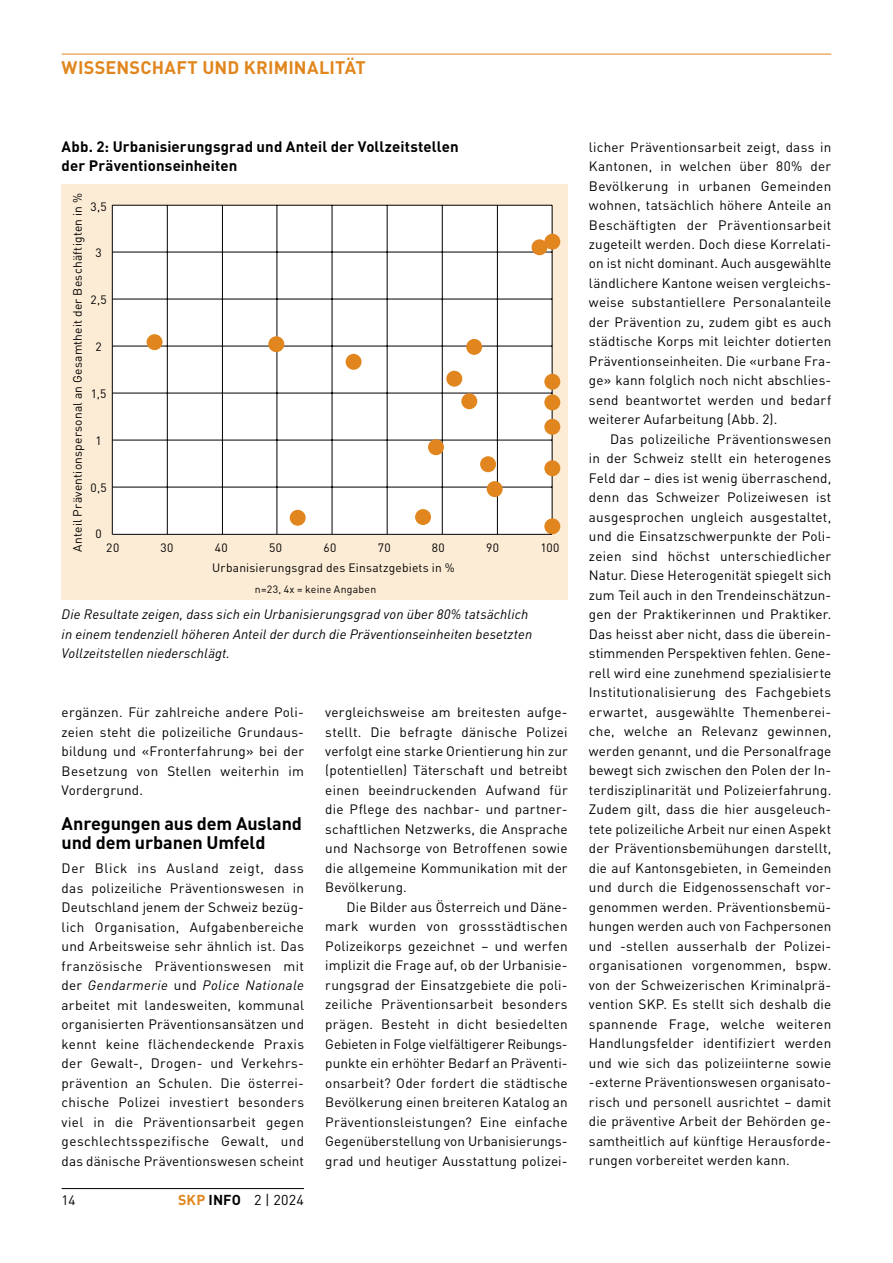
<style>
.page{position:relative;width:893px;height:1263px;background:#fff}
.page>*{position:absolute;margin:0;border:0;box-sizing:border-box;transform-origin:0 0}
.t1{font:700 18px/19.5px "DIN";letter-spacing:-.01em;color:#000}
.t2{font:700 18px "DIN";letter-spacing:.01em;color:#e1861e}
.t3{font:700 15px/19.5px "DIN";letter-spacing:.005em;color:#000}
.t4{font:14.25px "DIN";color:#000}
.t5{font:13.5px/19.5px "DIN";letter-spacing:.015em;color:#000}
.t6{font:italic 13.5px/19.5px "DIN DIN Regular";letter-spacing:.01em;color:#000}
.t7{font:italic 13.5px "DIN DIN Regular";letter-spacing:.035em;color:#000}
.t8{font:12px "DIN";letter-spacing:.015em;color:#000}
.t9{font:10.5px "DIN";letter-spacing:.02em;color:#000}
.s1{font-family:"DIN";font-style:normal}
.s2{font-weight:700;color:#e1861e}
.s3{font-weight:700}
</style>
<div class="page">
<hr style="left:62px;top:1188px;width:242px;height:1px;background:#000">
<hr style="left:62px;top:54px;width:769px;height:1px;background:#e1861e">
<div style="left:62px;top:184px;width:506px;height:416px;background:#fcebd5"></div>
<div style="left:112px;top:205px;width:440px;height:329px;background:#fff"></div>
<hr style="left:112px;top:205px;width:440px;height:1px;background:#000">
<hr style="left:112px;top:252px;width:440px;height:1px;background:#000">
<hr style="left:112px;top:299px;width:440px;height:1px;background:#000">
<hr style="left:112px;top:346px;width:440px;height:1px;background:#000">
<hr style="left:112px;top:393px;width:440px;height:1px;background:#000">
<hr style="left:112px;top:440px;width:440px;height:1px;background:#000">
<hr style="left:112px;top:487px;width:440px;height:1px;background:#000">
<hr style="left:552px;top:205px;width:1px;height:329px;background:#000">
<hr style="left:497px;top:205px;width:1px;height:329px;background:#000">
<hr style="left:442px;top:205px;width:1px;height:329px;background:#000">
<hr style="left:387px;top:205px;width:1px;height:329px;background:#000">
<hr style="left:332px;top:205px;width:1px;height:329px;background:#000">
<hr style="left:277px;top:205px;width:1px;height:329px;background:#000">
<hr style="left:222px;top:205px;width:1px;height:329px;background:#000">
<hr style="left:167px;top:205px;width:1px;height:329px;background:#000">
<div style="left:544px;top:234px;width:16px;height:16px;background:#e1861e;border-radius:50%"></div>
<div style="left:532px;top:239px;width:15px;height:16px;background:#e1861e;border-radius:50%"></div>
<div style="left:466px;top:339px;width:16px;height:16px;background:#e1861e;border-radius:50%"></div>
<div style="left:446px;top:371px;width:16px;height:16px;background:#e1861e;border-radius:50%"></div>
<div style="left:461px;top:393px;width:16px;height:16px;background:#e1861e;border-radius:50%"></div>
<div style="left:544px;top:374px;width:16px;height:16px;background:#e1861e;border-radius:50%"></div>
<div style="left:544px;top:394px;width:16px;height:16px;background:#e1861e;border-radius:50%"></div>
<div style="left:544px;top:419px;width:16px;height:16px;background:#e1861e;border-radius:50%"></div>
<div style="left:544px;top:460px;width:16px;height:16px;background:#e1861e;border-radius:50%"></div>
<div style="left:544px;top:518px;width:16px;height:16px;background:#e1861e;border-radius:50%"></div>
<div style="left:487px;top:481px;width:16px;height:16px;background:#e1861e;border-radius:50%"></div>
<div style="left:480px;top:456px;width:16px;height:16px;background:#e1861e;border-radius:50%"></div>
<div style="left:428px;top:439px;width:16px;height:16px;background:#e1861e;border-radius:50%"></div>
<div style="left:415px;top:509px;width:16px;height:16px;background:#e1861e;border-radius:50%"></div>
<div style="left:290px;top:510px;width:16px;height:16px;background:#e1861e;border-radius:50%"></div>
<div style="left:346px;top:354px;width:16px;height:16px;background:#e1861e;border-radius:50%"></div>
<div style="left:268px;top:336px;width:16px;height:16px;background:#e1861e;border-radius:50%"></div>
<div style="left:147px;top:334px;width:16px;height:16px;background:#e1861e;border-radius:50%"></div>
<hr style="left:112px;top:205px;width:1px;height:329px;background:#000">
<hr style="left:112px;top:534px;width:440px;height:1px;background:#000">
<h1 class="t2" style="left:62px;top:55px;width:306px">WISSENSCHAFT UND KRIMINALITÄT</h1>
<p class="t3" style="left:62px;top:136px;width:399px">Abb. 2: Urbanisierungsgrad und Anteil der Vollzeitstellen der Präventionseinheiten</p>
<p class="t8" style="left:70px;top:552px;width:360px;rotate:-90deg">Anteil Präventionspersonal an Gesamtheit der Beschäftigten in %</p>
<p class="t8" style="left:212px;top:560px;width:244px">Urbanisierungsgrad des Einsatzgebiets in %</p>
<p class="t8" style="left:91px;top:199px;width:18px">3,5</p>
<p class="t8" style="left:96px;top:246px;width:8px">3</p>
<p class="t8" style="left:91px;top:292px;width:18px">2,5</p>
<p class="t8" style="left:96px;top:339px;width:8px">2</p>
<p class="t8" style="left:91px;top:386px;width:17px">1,5</p>
<p class="t8" style="left:96px;top:433px;width:8px">1</p>
<p class="t8" style="left:91px;top:480px;width:18px">0,5</p>
<p class="t8" style="left:96px;top:526px;width:8px">0</p>
<p class="t8" style="left:106px;top:541px;width:14px">20</p>
<p class="t8" style="left:161px;top:541px;width:14px">30</p>
<p class="t8" style="left:215px;top:541px;width:15px">40</p>
<p class="t8" style="left:269px;top:541px;width:15px">50</p>
<p class="t8" style="left:323px;top:541px;width:14px">60</p>
<p class="t8" style="left:378px;top:541px;width:14px">70</p>
<p class="t8" style="left:432px;top:541px;width:15px">80</p>
<p class="t8" style="left:486px;top:541px;width:14px">90</p>
<p class="t8" style="left:540px;top:541px;width:21px">100</p>
<p class="t9" style="left:255px;top:583px;width:123px">n=23, 4x = keine Angaben</p>
<p class="t6" style="left:62px;top:604px;width:472px">Die Resultate zeigen, dass sich ein Urbanisierungsgrad von über 80% tatsächlich in einem tendenziell höheren Anteil der durch die Präventionseinheiten besetzten<br>Vollzeitstellen niederschlägt.</p>
<p class="t5" style="left:62px;top:702px;width:244px">ergänzen. Für zahlreiche andere Poli&shy;zeien steht die polizeiliche Grundaus&shy;bildung und «Fronterfahrung» bei der Besetzung von Stellen weiterhin im Vordergrund.</p>
<h1 class="t1" style="left:62px;top:812px;width:242px">Anregungen aus dem Ausland und dem urbanen Umfeld</h1>
<p class="t5" style="left:62px;top:858px;width:244px;text-align:justify">Der Blick ins Ausland zeigt, dass das polizeiliche Präventionswesen in Deutschland jenem der Schweiz bezüg&shy;lich Organisation, Aufgabenbereiche und Arbeitsweise sehr ähnlich ist. Das französische Präventionswesen mit</p>
<p class="t7" style="left:62px;top:977px;width:244px"><span class="s1">der</span> Gendarmerie <span class="s1">und</span> Police Nationale</p>
<p class="t5" style="left:62px;top:995px;width:244px">arbeitet mit landesweiten, kommunal organisierten Präventionsansätzen und kennt keine flächendeckende Praxis der Gewalt-, Drogen- und Verkehrs&shy;prävention an Schulen. Die österrei&shy;chische Polizei investiert besonders viel in die Präventionsarbeit gegen geschlechtsspezifische Gewalt, und das dänische Präventionswesen scheint</p>
<p class="t5" style="left:62px;top:1190px;width:15px">14</p>
<p class="t4" style="left:178px;top:1190px;width:127px"><span class="s2">SKP</span> <span class="s3">INFO</span> 2 | 2024</p>
<p class="t5" style="left:325px;top:702px;width:244px;text-align:justify">vergleichsweise am breitesten aufge&shy;stellt. Die befragte dänische Polizei verfolgt eine starke Orientierung hin zur (potentiellen) Täterschaft und betreibt einen beeindruckenden Aufwand für die Pflege des nachbar- und partner&shy;schaftlichen Netzwerks, die Ansprache und Nachsorge von Betroffenen sowie die allgemeine Kommunikation mit der Bevölkerung.</p>
<p class="t5" style="left:325px;top:897px;width:244px;text-indent:21px">Die Bilder aus Österreich und Däne&shy;mark wurden von grossstädtischen Polizeikorps gezeichnet – und werfen implizit die Frage auf, ob der Urbanisie&shy;rungsgrad der Einsatzgebiete die poli&shy;zeiliche Präventionsarbeit besonders prägen. Besteht in dicht besiedelten Gebieten in Folge vielfältigerer Reibungs&shy;punkte ein erhöhter Bedarf an Präventi&shy;onsarbeit? Oder fordert die städtische Bevölkerung einen breiteren Katalog an Präventionsleistungen? Eine einfache Gegenüberstellung von Urbanisierungs&shy;grad und heutiger Ausstattung polizei-</p>
<p class="t5" style="left:589px;top:137px;width:244px;text-align:justify">licher Präventionsarbeit zeigt, dass in Kantonen, in welchen über 80% der Bevölkerung in urbanen Gemeinden wohnen, tatsächlich höhere Anteile an Beschäftigten der Präventionsarbeit zugeteilt werden. Doch diese Korrelati&shy;on ist nicht dominant. Auch ausgewählte ländlichere Kantone weisen vergleichs&shy;weise substantiellere Personalanteile der Prävention zu, zudem gibt es auch städtische Korps mit leichter dotierten Präventionseinheiten. Die «urbane Fra&shy;ge» kann folglich noch nicht abschlies&shy;send beantwortet werden und bedarf weiterer Aufarbeitung (Abb. 2).</p>
<p class="t5" style="left:589px;top:429px;width:244px;text-indent:21px">Das polizeiliche Präventionswesen in der Schweiz stellt ein heterogenes Feld dar – dies ist wenig überraschend, denn das Schweizer Polizeiwesen ist ausgesprochen ungleich ausgestaltet, und die Einsatzschwerpunkte der Poli&shy;zeien sind höchst unterschiedlicher Natur. Diese Heterogenität spiegelt sich zum Teil auch in den Trendeinschätzun&shy;gen der Praktikerinnen und Praktiker.<br>Das heisst aber nicht, dass die überein&shy;stimmenden Perspektiven fehlen. Gene&shy;rell wird eine zunehmend spezialisierte Institutionalisierung des Fachgebiets erwartet, ausgewählte Themenberei&shy;che, welche an Relevanz gewinnen, werden genannt, und die Personalfrage bewegt sich zwischen den Polen der In&shy;terdisziplinarität und Polizeierfahrung.<br>Zudem gilt, dass die hier ausgeleuch&shy;tete polizeiliche Arbeit nur einen Aspekt der Präventionsbemühungen darstellt, die auf Kantonsgebieten, in Gemeinden und durch die Eidgenossenschaft vor&shy;genommen werden. Präventionsbemü&shy;hungen werden auch von Fachpersonen und -stellen ausserhalb der Polizei&shy;organisationen vorgenommen, bspw. von der Schweizerischen Kriminalprä&shy;vention SKP. Es stellt sich deshalb die spannende Frage, welche weiteren Handlungsfelder identifiziert werden und wie sich das polizeiinterne sowie -externe Präventionswesen organisato&shy;risch und personell ausrichtet – damit die präventive Arbeit der Behörden ge&shy;samtheitlich auf künftige Herausforde&shy;rungen vorbereitet werden kann.</p>
</div>
